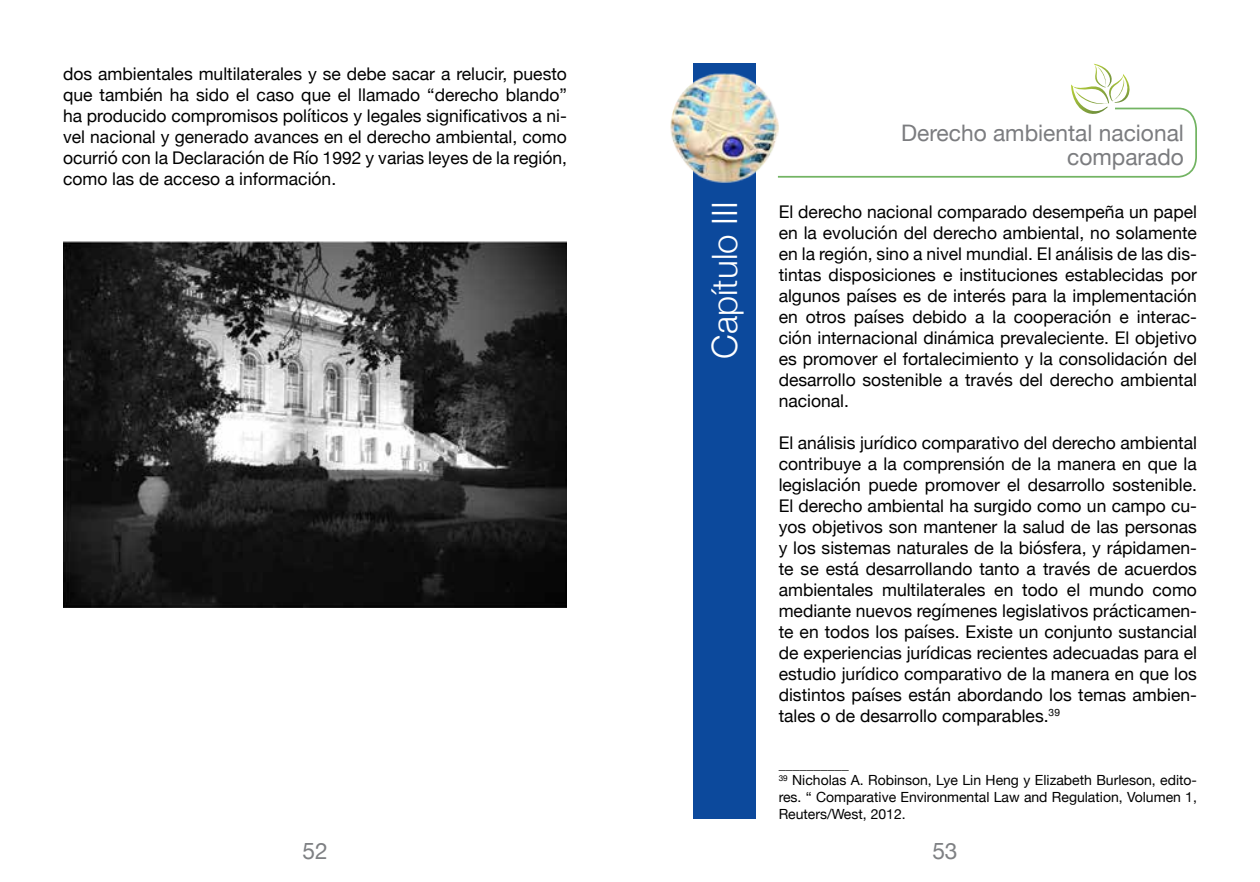
<style>
.page{position:relative;width:1260px;height:882px;background:#fff}
.page>*{position:absolute;margin:0;border:0;box-sizing:border-box;transform-origin:0 0}
.t1{font:300 35px "Helvetica Neue";color:#fff}
.t2{font:22.75px/24.5px "Helvetica Neue";color:#7b7c7f;text-align:right}
.t3{font:22.75px "Helvetica Neue";color:#7e8083}
.t4{font:17.5px/21px "Helvetica Neue";color:#000;text-align:justify}
.t5{font:14px/16.8px "Helvetica Neue";color:#000}
</style>
<div class="page">
<div style="left:693px;top:63px;width:63px;height:756px;background:#0c499c"></div>
<img style="left:670px;top:73px;width:106px;height:110px">
<svg style="left:776px;top:64px;width:421px;height:114px"></svg>
<img style="left:63px;top:242px;width:504px;height:366px">
<p class="t4" style="left:63px;top:64px;width:506px">dos ambientales multilaterales y se debe sacar a relucir, puesto que también ha sido el caso que el llamado “derecho blando” ha producido compromisos políticos y legales significativos a ni&shy;vel nacional y generado avances en el derecho ambiental, como ocurrió con la Declaración de Río 1992 y varias leyes de la región, como las de acceso a información.</p>
<h2 class="t2" style="left:901px;top:122px;width:284px">Derecho ambiental nacional comparado</h2>
<h1 class="t1" style="left:696px;top:359px;width:159px;rotate:-90deg">Capítulo III</h1>
<p class="t4" style="left:779px;top:202px;width:420px">El derecho nacional comparado desempeña un papel en la evolución del derecho ambiental, no solamente en la región, sino a nivel mundial. El análisis de las dis&shy;tintas disposiciones e instituciones establecidas por algunos países es de interés para la implementación en otros países debido a la cooperación e interac&shy;ción internacional dinámica prevaleciente. El objetivo es promover el fortalecimiento y la consolidación del desarrollo sostenible a través del derecho ambiental nacional.</p>
<p class="t4" style="left:779px;top:433px;width:420px">El análisis jurídico comparativo del derecho ambiental contribuye a la comprensión de la manera en que la legislación puede promover el desarrollo sostenible.<br>El derecho ambiental ha surgido como un campo cu&shy;yos objetivos son mantener la salud de las personas y los sistemas naturales de la biósfera, y rápidamen&shy;te se está desarrollando tanto a través de acuerdos ambientales multilaterales en todo el mundo como mediante nuevos regímenes legislativos prácticamen&shy;te en todos los países. Existe un conjunto sustancial de experiencias jurídicas recientes adecuadas para el estudio jurídico comparativo de la manera en que los distintos países están abordando los temas ambien&shy;tales o de desarrollo comparables.<sup>39</sup></p>
<p class="t5" style="left:779px;top:756px;width:420px">__________<br><sup>39</sup> Nicholas A. Robinson, Lye Lin Heng y Elizabeth Burleson, edito&shy;res. “ Comparative Environmental Law and Regulation, Volumen 1, Reuters/West, 2012.</p>
<h2 class="t3" style="left:302px;top:834px;width:27px">52</h2>
<h2 class="t3" style="left:932px;top:834px;width:27px">53</h2>
</div>
